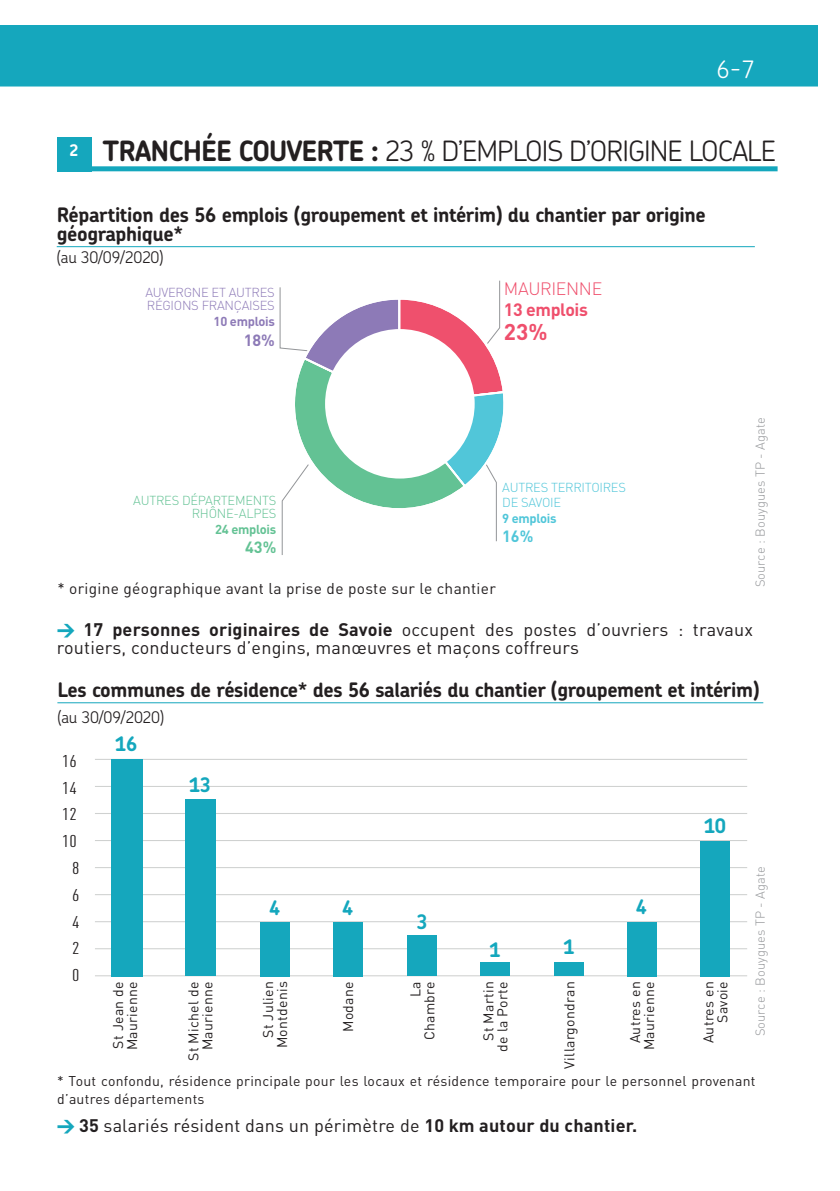
<style>
.page{position:relative;width:840px;height:1191px;background:#fff}
.page>*{position:absolute;margin:0;border:0;box-sizing:border-box;transform-origin:0 0}
.t1{font:300 28px "Chevin Pro";letter-spacing:-.035em;color:#231f20}
.t2{font:300 24px "Chevin Pro";color:#fff}
.t3{font:700 22.6px "DIN";color:#ef4f6c}
.t4{font:700 20px/18.4px "Chevin Pro";letter-spacing:-.02em;color:#231f20}
.t5{font:700 20px "Chevin Pro";color:#14a7bd}
.t6{font:18px/18px "DIN";letter-spacing:.01em;color:#231f20}
.t7{font:300 17.8px "DIN";letter-spacing:-.02em;color:#ef4f6c}
.t8{font:700 17.8px "DIN";letter-spacing:-.02em;color:#ef4f6c}
.t9{font:16.8px "DIN Cond";letter-spacing:-.005em;color:#231f20;scale:1.2 1}
.t10{font:700 16.2px "DIN";color:#63c294}
.t11{font:700 16.2px "DIN";color:#50c6d9}
.t12{font:700 16.2px "DIN";color:#8d7ab7}
.t13{font:300 16px "Chevin Pro";letter-spacing:-.02em;color:#231f20}
.t14{font:700 16px "Chevin Pro";color:#fff}
.t15{font:15.4px "DIN";letter-spacing:.02em;color:#231f20}
.t16{font:14px/14px "DIN";letter-spacing:.02em;color:#231f20;text-align:right}
.t17{font:300 12.8px "DIN";letter-spacing:.01em;color:#939598}
.t18{font:300 12.8px/12.8px "DIN";letter-spacing:-.02em;color:#8d7ab7}
.t19{font:300 12.8px "DIN";letter-spacing:-.02em;color:#63c294}
.t20{font:300 12.8px/14.4px "DIN";letter-spacing:-.02em;color:#50c6d9}
.t21{font:700 12.8px "DIN";letter-spacing:-.02em;color:#63c294}
.t22{font:700 12.8px "DIN";letter-spacing:-.02em;color:#8d7ab7}
.t23{font:700 12.8px "DIN";letter-spacing:-.02em;color:#50c6d9}
.s1{font-weight:700}
.s2{font-weight:900;color:#14a7bd}
.s3{font-weight:900;color:#15a7bd}
</style>
<div class="page">
<hr style="left:95px;top:975px;width:651px;height:1px;background:#cfd1d0">
<hr style="left:95px;top:948px;width:651px;height:1px;background:#cfd1d0">
<hr style="left:95px;top:921px;width:651px;height:1px;background:#cfd1d0">
<hr style="left:95px;top:894px;width:651px;height:1px;background:#cfd1d0">
<hr style="left:95px;top:867px;width:651px;height:1px;background:#cfd1d0">
<hr style="left:95px;top:840px;width:651px;height:1px;background:#cfd1d0">
<hr style="left:95px;top:813px;width:651px;height:1px;background:#cfd1d0">
<hr style="left:95px;top:786px;width:651px;height:1px;background:#cfd1d0">
<hr style="left:95px;top:759px;width:651px;height:1px;background:#cfd1d0">
<div style="left:111px;top:759px;width:31px;height:217px;background:#15a7bd"></div>
<div style="left:186px;top:799px;width:30px;height:177px;background:#15a7bd"></div>
<div style="left:260px;top:922px;width:29px;height:54px;background:#15a7bd"></div>
<div style="left:333px;top:922px;width:30px;height:54px;background:#15a7bd"></div>
<div style="left:406px;top:935px;width:30px;height:41px;background:#15a7bd"></div>
<div style="left:480px;top:962px;width:30px;height:14px;background:#15a7bd"></div>
<div style="left:553px;top:962px;width:30px;height:14px;background:#15a7bd"></div>
<div style="left:626px;top:922px;width:30px;height:54px;background:#15a7bd"></div>
<div style="left:699px;top:841px;width:30px;height:135px;background:#15a7bd"></div>
<div style="left:0;top:26px;width:816px;height:62px;background:#15a7bd"></div>
<svg style="left:0;top:55px;width:818px;height:33px"></svg>
<div style="left:57px;top:166px;width:720px;height:5px;background:#14a7bd"></div>
<div style="left:57px;top:137px;width:34px;height:34px;background:#15a7bd"></div>
<hr style="left:57px;top:246px;width:697px;height:1px;background:#14a7bd">
<hr style="left:57px;top:702px;width:705px;height:1px;background:#14a7bd">
<svg style="left:279px;top:280px;width:225px;height:275px"></svg>
<div style="left:325px;top:329px;width:149px;height:149px;background:#fff;border-radius:50%"></div>
<p class="t2" style="left:716px;top:53px;width:40px">6-7</p>
<p class="t14" style="left:70px;top:139px;width:10px">2</p>
<p class="t1" style="left:102px;top:132px;width:674px"><span class="s1">TRANCHÉE COUVERTE :</span> 23 % D’EMPLOIS D’ORIGINE LOCALE</p>
<p class="t4" style="left:57px;top:205px;width:650px">Répartition des 56 emplois (groupement et intérim) du chantier par origine géographique*</p>
<p class="t13" style="left:57px;top:246px;width:108px">(au 30/09/2020)</p>
<p class="t18" style="left:145px;top:286px;width:131px">AUVERGNE ET AUTRES<br>RÉGIONS FRANÇAISES</p>
<p class="t22" style="left:213px;top:313px;width:63px">10 emplois</p>
<p class="t12" style="left:243px;top:329px;width:33px">18%</p>
<p class="t19" style="left:133px;top:492px;width:144px">AUTRES DÉPARTEMENTS</p>
<p class="t19" style="left:192px;top:505px;width:86px">RHÔNE-ALPES</p>
<p class="t21" style="left:215px;top:521px;width:63px">24 emplois</p>
<p class="t10" style="left:245px;top:536px;width:33px">43%</p>
<p class="t7" style="left:503px;top:277px;width:100px">MAURIENNE</p>
<p class="t8" style="left:503px;top:298px;width:86px">13 emplois</p>
<p class="t3" style="left:503px;top:317px;width:45px">23%</p>
<p class="t20" style="left:502px;top:480px;width:125px">AUTRES TERRITOIRES<br>DE SAVOIE</p>
<p class="t23" style="left:502px;top:510px;width:56px">9 emplois</p>
<p class="t11" style="left:502px;top:526px;width:33px">16%</p>
<p class="t15" style="left:57px;top:579px;width:440px">* origine géographique avant la prise de poste sur le chantier</p>
<p class="t17" style="left:751px;top:587px;width:172px;rotate:-90deg">Source : Bouygues TP - Agate</p>
<p class="t6" style="left:57px;top:619px;width:697px"><span class="s2">&gt;</span> <span class="s1">17 personnes originaires de Savoie</span> occupent des postes d’ouvriers : travaux routiers, conducteurs d’engins, manœuvres et maçons coffreurs</p>
<p class="t4" style="left:57px;top:680px;width:703px">Les communes de résidence* des 56 salariés du chantier (groupement et intérim)</p>
<p class="t13" style="left:57px;top:707px;width:108px">(au 30/09/2020)</p>
<p class="t9" style="left:62px;top:751px;width:14px">16</p>
<p class="t9" style="left:62px;top:778px;width:14px">14</p>
<p class="t9" style="left:62px;top:804px;width:14px">12</p>
<p class="t9" style="left:62px;top:831px;width:14px">10</p>
<p class="t9" style="left:72px;top:858px;width:8px">8</p>
<p class="t9" style="left:72px;top:885px;width:8px">6</p>
<p class="t9" style="left:72px;top:911px;width:8px">4</p>
<p class="t9" style="left:72px;top:938px;width:8px">2</p>
<p class="t9" style="left:72px;top:965px;width:8px">0</p>
<p class="t5" style="left:115px;top:731px;width:24px">16</p>
<p class="t5" style="left:189px;top:771px;width:23px">13</p>
<p class="t5" style="left:269px;top:895px;width:13px">4</p>
<p class="t5" style="left:342px;top:895px;width:13px">4</p>
<p class="t5" style="left:416px;top:909px;width:13px">3</p>
<p class="t5" style="left:489px;top:936px;width:13px">1</p>
<p class="t5" style="left:563px;top:933px;width:13px">1</p>
<p class="t5" style="left:635px;top:893px;width:13px">4</p>
<p class="t5" style="left:703px;top:812px;width:23px">10</p>
<p class="t16" style="left:111px;top:1050px;width:70px;text-align:left;rotate:-90deg">St Jean de<br>Maurienne</p>
<p class="t16" style="left:186px;top:1060px;width:81px;rotate:-90deg">St Michel de<br>Maurienne</p>
<p class="t16" style="left:260px;top:1048px;width:69px;rotate:-90deg">St Julien<br>Montdenis</p>
<p class="t16" style="left:340px;top:1032px;width:52px;rotate:-90deg">Modane</p>
<p class="t16" style="left:408px;top:1040px;width:60px;rotate:-90deg">La<br>Chambre</p>
<p class="t16" style="left:481px;top:1051px;width:72px;rotate:-90deg">St Martin de la Porte</p>
<p class="t16" style="left:561px;top:1068px;width:89px;rotate:-90deg">Villargondran</p>
<p class="t16" style="left:627px;top:1050px;width:70px;text-align:center;rotate:-90deg">Autres en<br>Maurienne</p>
<p class="t16" style="left:700px;top:1043px;width:63px;rotate:-90deg">Autres en<br>Savoie</p>
<p class="t17" style="left:751px;top:1036px;width:172px;rotate:-90deg">Source : Bouygues TP - Agate</p>
<p class="t16" style="left:57px;top:1071px;width:699px;line-height:18px;text-align:left">* Tout confondu, résidence principale pour les locaux et résidence temporaire pour le personnel provenant d’autres départements</p>
<p class="t6" style="left:57px;top:1116px;width:581px"><span class="s3">&gt;</span> <span class="s1">35</span> salariés résident dans un périmètre de <span class="s1">10 km autour du chantier.</span></p>
</div>
